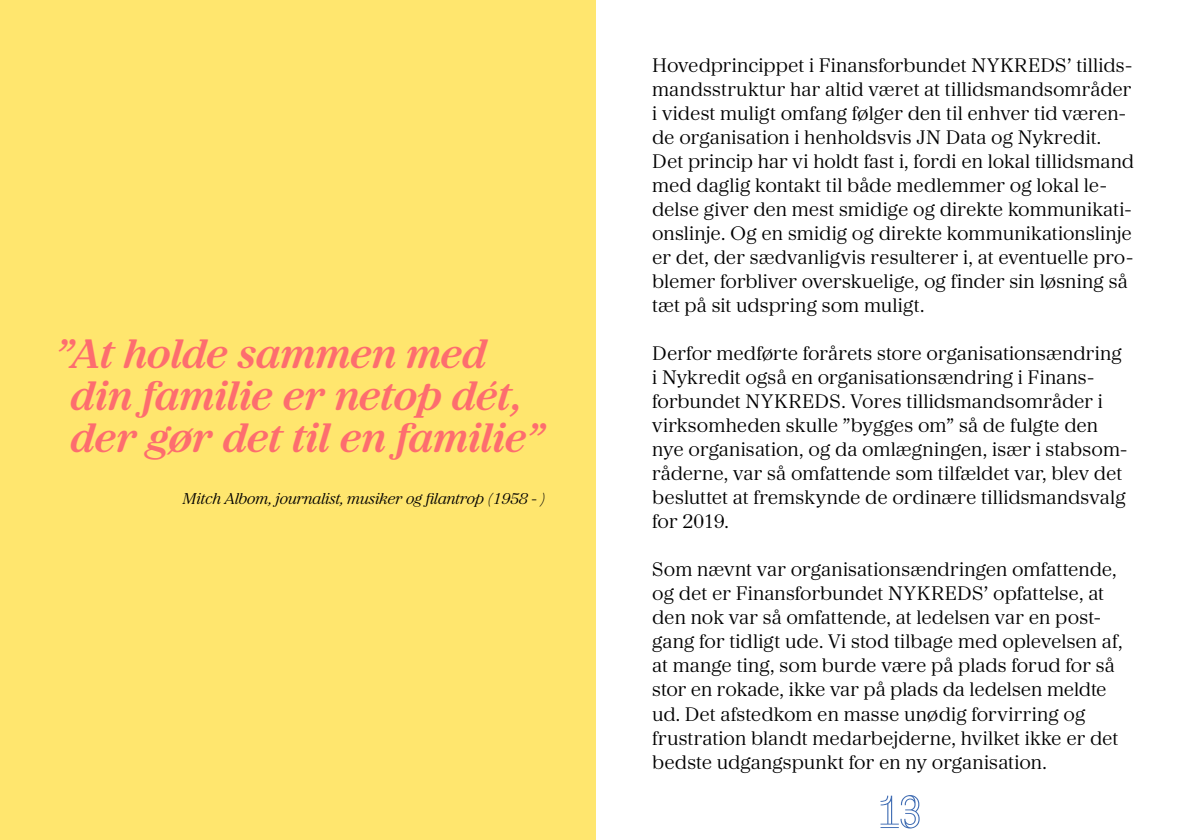
<style>
.page{position:relative;width:1191px;height:840px;background:#fff}
.page>*{position:absolute;margin:0;border:0;box-sizing:border-box;transform-origin:0 0}
.t1{font:italic 700 42px/42px "Italian Plate No 4 Expanded";color:#fd6d6f}
.t2{font:20px/24px "Italian Plate No 4 Expanded";color:#000}
.t3{font:italic 16px "Italian Plate No 4 Expanded";color:#000}
</style>
<div class="page">
<div style="left:0;top:0;width:595px;height:839px;background:#ffe66e"></div>
<svg style="left:880px;top:795px;width:39px;height:33px"></svg>
<h1 class="t1" style="left:71px;top:332px;width:475px;text-indent:-14px">”At holde sammen med din familie er netop dét, der gør det til en familie”</h1>
<p class="t3" style="left:183px;top:489px;width:364px">Mitch Albom, journalist, musiker og filantrop (1958 - )</p>
<p class="t2" style="left:652px;top:53px;width:483px">Hovedprincippet i Finansforbundet NYKREDS’ tillids&shy;mandsstruktur har altid været at tillidsmandsområder i videst muligt omfang følger den til enhver tid væren&shy;de organisation i henholdsvis JN Data og Nykredit.<br>Det princip har vi holdt fast i, fordi en lokal tillidsmand med daglig kontakt til både medlemmer og lokal le&shy;delse giver den mest smidige og direkte kommunikati&shy;onslinje. Og en smidig og direkte kommunikationslinje er det, der sædvanligvis resulterer i, at eventuelle pro&shy;blemer forbliver overskuelige, og finder sin løsning så tæt på sit udspring som muligt.</p>
<p class="t2" style="left:652px;top:341px;width:477px">Derfor medførte forårets store organisationsændring i Nykredit også en organisationsændring i Finans&shy;forbundet NYKREDS. Vores tillidsmandsområder i virksomheden skulle ”bygges om” så de fulgte den nye organisation, og da omlægningen, især i stabsom&shy;råderne, var så omfattende som tilfældet var, blev det besluttet at fremskynde de ordinære tillidsmandsvalg for 2019.</p>
<p class="t2" style="left:652px;top:557px;width:472px">Som nævnt var organisationsændringen omfattende, og det er Finansforbundet NYKREDS’ opfattelse, at den nok var så omfattende, at ledelsen var en post&shy;gang for tidligt ude. Vi stod tilbage med oplevelsen af, at mange ting, som burde være på plads forud for så stor en rokade, ikke var på plads da ledelsen meldte ud. Det afstedkom en masse unødig forvirring og frustration blandt medarbejderne, hvilket ikke er det bedste udgangspunkt for en ny organisation.</p>
</div>
